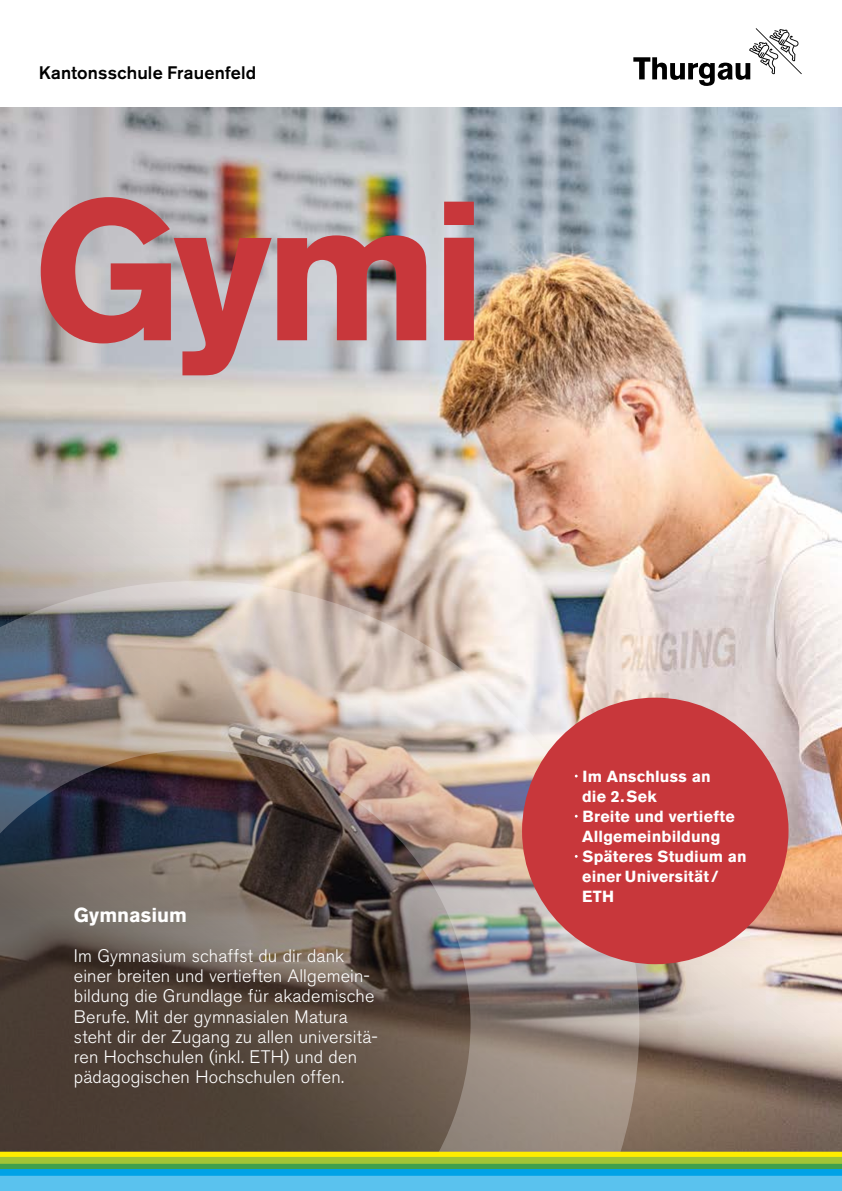
<style>
.page{position:relative;width:842px;height:1191px;background:#fff}
.page>*{position:absolute;margin:0;border:0;box-sizing:border-box;transform-origin:0 0}
.t1{font:700 196px "Akzidenz Grotesk BE";color:#c8373b}
.t2{font:700 20px "Akzidenz Grotesk BE";color:#fff}
.t3{font:300 18px/20px "Akzidenz Grotesk BE";letter-spacing:.01em;color:#fff}
.t4{font:500 18px "Akzidenz Grotesk BE";letter-spacing:.01em;color:#000}
.t5{font:700 16px/20px "Akzidenz Grotesk BE";letter-spacing:.015em;color:#fff}
</style>
<div class="page">
<img style="left:0;top:108px;width:842px;height:1043px">
<img style="left:0;top:581px;width:639px;height:570px">
<svg style="left:633px;top:29px;width:165px;height:57px"></svg>
<div style="left:522px;top:697px;width:266px;height:267px;background:#c8373b;border-radius:50%"></div>
<svg style="left:0;top:1151px;width:842px;height:40px;background:#69bc96"></svg>
<p class="t4" style="left:39px;top:62px;width:219px">Kantonsschule Frauenfeld</p>
<h1 class="t1" style="left:33px;top:158px;width:456px">Gymi</h1>
<p class="t2" style="left:74px;top:903px;width:115px">Gymnasium</p>
<p class="t3" style="left:74px;top:946px;width:306px">Im Gymnasium schaffst du dir dank einer breiten und vertieften Allgemein&shy;bildung die Grundlage für akademische Berufe. Mit der gymnasialen Matura steht dir der Zugang zu allen universitä&shy;ren Hochschulen (inkl. ETH) und den pädagogischen Hochschulen offen.</p>
<p class="t5" style="left:582px;top:766px;width:166px">Im Anschluss an<br>die 2.Sek<br>Breite und vertiefte<br>Allgemeinbildung<br>Späteres Studium an einer Universität /<br>ETH</p>
</div>
